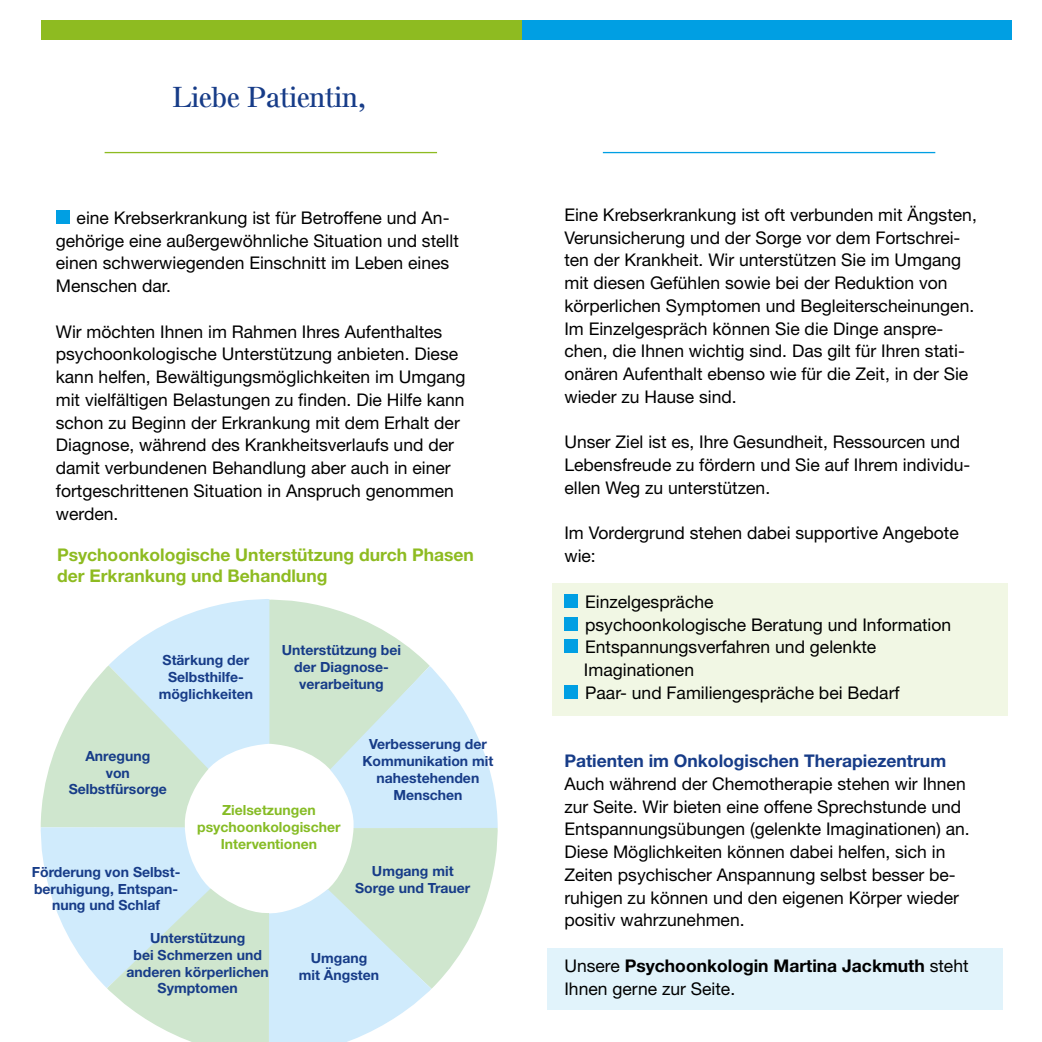
<style>
.page{position:relative;width:1042px;height:1042px;background:#fff}
.page>*{position:absolute;margin:0;border:0;box-sizing:border-box;transform-origin:0 0}
.t1{font:600 28px "Else NPLLT";color:#173c88}
.t2{font:17.5px/22.8px "Helvetica Neue LT Std";color:#000}
.t3{font:700 17.5px/21px "Helvetica Neue LT Pro";color:#8ebb21}
.t4{font:700 17.5px "Helvetica Neue LT Pro";color:#000}
.t5{font:700 17.5px "Helvetica Neue LT Pro";color:#173c88}
.t6{font:700 14px/16.8px "Helvetica Neue LT Pro";color:#173c88;text-align:center}
.t7{font:700 14px/16.8px "Helvetica Neue LT Pro";color:#86bc25;text-align:center}
.s1{font-family:"Helvetica Neue LT Std";font-weight:400}
</style>
<div class="page">
<div style="left:552px;top:583px;width:455px;height:133px;background:#f1f7e4"></div>
<div style="left:547px;top:948px;width:455px;height:62px;background:#e1f3fb"></div>
<div style="left:56px;top:210px;width:14px;height:14px;background:#009fe3"></div>
<hr style="left:105px;top:152px;width:332px;height:1px;background:#8ebb21">
<hr style="left:603px;top:152px;width:332px;height:1px;background:#009fe3">
<div style="left:41px;top:20px;width:482px;height:20px;background:#8ebb21"></div>
<div style="left:523px;top:20px;width:489px;height:20px;background:#009fe3"></div>
<div style="left:564px;top:594px;width:14px;height:14px;background:#009fe3"></div>
<div style="left:564px;top:617px;width:14px;height:13px;background:#009fe3"></div>
<div style="left:564px;top:639px;width:14px;height:14px;background:#009fe3"></div>
<div style="left:564px;top:685px;width:14px;height:14px;background:#009fe3"></div>
<svg style="left:40px;top:599px;width:458px;height:443px"></svg>
<h1 class="t1" style="left:173px;top:80px;width:194px">Liebe Patientin,</h1>
<p class="t2" style="left:56px;top:206px;width:405px;text-indent:21px">eine Krebserkrankung ist für Betroffene und An&shy;gehörige eine außergewöhnliche Situation und stellt einen schwerwiegenden Einschnitt im Leben eines Menschen dar.</p>
<p class="t2" style="left:56px;top:320px;width:411px">Wir möchten Ihnen im Rahmen Ihres Aufenthaltes psychoonkologische Unterstützung anbieten. Diese kann helfen, Bewältigungsmöglichkeiten im Umgang mit vielfältigen Belastungen zu finden. Die Hilfe kann schon zu Beginn der Erkrankung mit dem Erhalt der Diagnose, während des Krankheitsverlaufs und der damit verbundenen Behandlung aber auch in einer fortgeschrittenen Situation in Anspruch genommen werden.</p>
<p class="t3" style="left:57px;top:544px;width:418px">Psychoonkologische Unterstützung durch Phasen der Erkrankung und Behandlung</p>
<p class="t6" style="left:159px;top:652px;width:96px">Stärkung der<br>Selbsthilfe&shy;möglichkeiten</p>
<p class="t6" style="left:69px;top:747px;width:100px">Anregung<br>von<br>Selbstfürsorge</p>
<p class="t6" style="left:282px;top:641px;width:121px">Unterstützung bei der Diagnose&shy;verarbeitung</p>
<p class="t6" style="left:362px;top:735px;width:132px">Verbesserung der<br>Kommunikation mit nahestehenden<br>Menschen</p>
<p class="t7" style="left:197px;top:801px;width:145px">Zielsetzungen psychoonkologischer<br>Interventionen</p>
<p class="t6" style="left:32px;top:863px;width:150px">Förderung von Selbst&shy;beruhigung, Entspan&shy;nung und Schlaf</p>
<p class="t6" style="left:355px;top:862px;width:117px">Umgang mit<br>Sorge und Trauer</p>
<p class="t6" style="left:299px;top:949px;width:82px">Umgang mit Ängsten</p>
<p class="t6" style="left:127px;top:929px;width:144px">Unterstützung<br>bei Schmerzen und anderen körperlichen<br>Symptomen</p>
<p class="t2" style="left:564px;top:203px;width:414px">Eine Krebserkrankung ist oft verbunden mit Ängsten, Verunsicherung und der Sorge vor dem Fortschrei&shy;ten der Krankheit. Wir unterstützen Sie im Umgang mit diesen Gefühlen sowie bei der Reduktion von körperlichen Symptomen und Begleiterscheinungen.<br>Im Einzelgespräch können Sie die Dinge anspre&shy;chen, die Ihnen wichtig sind. Das gilt für Ihren stati&shy;onären Aufenthalt ebenso wie für die Zeit, in der Sie wieder zu Hause sind.</p>
<p class="t2" style="left:564px;top:431px;width:407px">Unser Ziel ist es, Ihre Gesundheit, Ressourcen und<br>Lebensfreude zu fördern und Sie auf Ihrem individu&shy;ellen Weg zu unterstützen.</p>
<p class="t2" style="left:564px;top:522px;width:396px">Im Vordergrund stehen dabei supportive Angebote wie:</p>
<p class="t2" style="left:584px;top:590px;width:369px">Einzelgespräche<br>psychoonkologische Beratung und Information<br>Entspannungsverfahren und gelenkte<br>Imaginationen<br>Paar- und Familiengespräche bei Bedarf</p>
<p class="t5" style="left:564px;top:750px;width:383px">Patienten im Onkologischen Therapiezentrum</p>
<p class="t2" style="left:564px;top:772px;width:407px">Auch während der Chemotherapie stehen wir Ihnen zur Seite. Wir bieten eine offene Sprechstunde und Entspannungsübungen (gelenkte Imaginationen) an.<br>Diese Möglichkeiten können dabei helfen, sich in Zeiten psychischer Anspannung selbst besser be&shy;ruhigen zu können und den eigenen Körper wieder positiv wahrzunehmen.</p>
<p class="t4" style="left:564px;top:955px;width:406px"><span class="s1">Unsere</span> Psychoonkologin Martina Jackmuth <span class="s1">steht</span></p>
<p class="t2" style="left:564px;top:977px;width:172px">Ihnen gerne zur Seite.</p>
</div>
